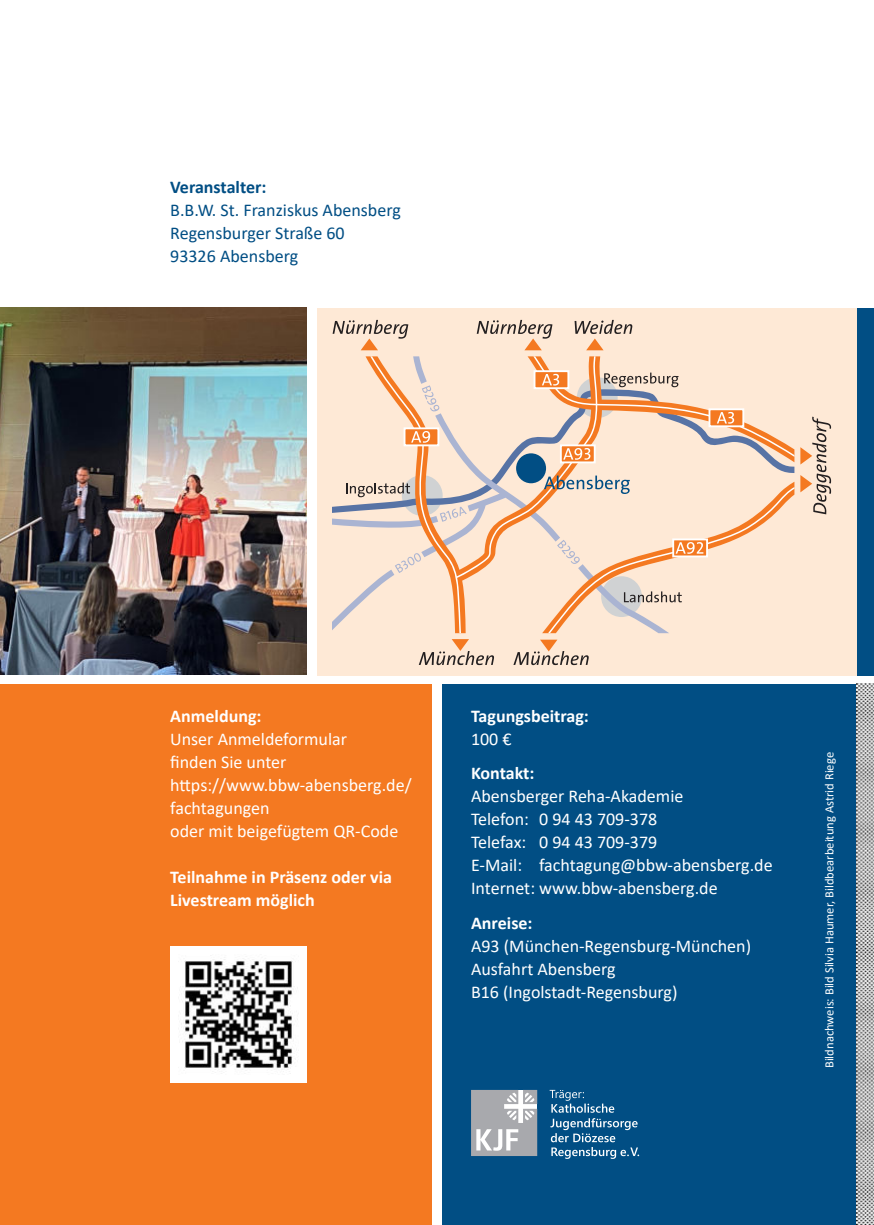
<style>
.page{position:relative;width:874px;height:1225px;background:#fff}
.page>*{position:absolute;margin:0;border:0;box-sizing:border-box;transform-origin:0 0}
.t1{font:18px/23px "Calibri";color:#fff}
.t2{font:700 18px/23px "Calibri";color:#fff}
.t3{font:18px/23px "Calibri";color:#014e84}
.t4{font:700 18px "Calibri";color:#014e84}
.t5{font:12.6px "Calibri";color:#fff}
</style>
<div class="page">
<div style="left:856px;top:308px;width:17px;height:367px;background:#014e84"></div>
<div style="left:317px;top:308px;width:539px;height:367px;background:#fee9d6"></div>
<div style="left:442px;top:684px;width:414px;height:541px;background:#014e84"></div>
<svg style="left:332px;top:497px;width:33px;height:133px"></svg>
<svg style="left:370px;top:356px;width:424px;height:277px"></svg>
<div style="left:516px;top:453px;width:29px;height:30px;background:#014e84;border-radius:50%"></div>
<svg style="left:623px;top:591px;width:58px;height:11px"></svg>
<svg style="left:604px;top:372px;width:74px;height:15px"></svg>
<svg style="left:346px;top:482px;width:64px;height:15px"></svg>
<svg style="left:543px;top:475px;width:86px;height:19px"></svg>
<div style="left:673px;top:539px;width:33px;height:17px;background:#f47921"></div>
<div style="left:672px;top:538px;width:35px;height:19px;border:2px solid #fff"></div>
<svg style="left:675px;top:542px;width:28px;height:12px"></svg>
<div style="left:560px;top:445px;width:34px;height:17px;background:#f47921"></div>
<div style="left:559px;top:444px;width:36px;height:19px;border:2px solid #fff"></div>
<svg style="left:563px;top:448px;width:27px;height:12px"></svg>
<div style="left:534px;top:371px;width:34px;height:17px;background:#f47921"></div>
<div style="left:533px;top:370px;width:36px;height:19px;border:2px solid #fff"></div>
<svg style="left:542px;top:374px;width:17px;height:11px"></svg>
<div style="left:404px;top:428px;width:34px;height:17px;background:#f47921"></div>
<div style="left:403px;top:427px;width:36px;height:19px;border:2px solid #fff"></div>
<svg style="left:411px;top:431px;width:19px;height:12px"></svg>
<svg style="left:439px;top:506px;width:27px;height:16px"></svg>
<svg style="left:421px;top:385px;width:18px;height:27px"></svg>
<svg style="left:557px;top:540px;width:23px;height:25px"></svg>
<svg style="left:394px;top:552px;width:27px;height:21px"></svg>
<div style="left:709px;top:409px;width:33px;height:17px;background:#f47921"></div>
<div style="left:708px;top:408px;width:35px;height:19px;border:2px solid #fff"></div>
<svg style="left:717px;top:412px;width:16px;height:12px"></svg>
<svg style="left:476px;top:320px;width:76px;height:30px"></svg>
<svg style="left:574px;top:320px;width:58px;height:30px"></svg>
<svg style="left:332px;top:320px;width:76px;height:30px"></svg>
<svg style="left:513px;top:639px;width:75px;height:26px"></svg>
<svg style="left:418px;top:639px;width:76px;height:26px"></svg>
<svg style="left:800px;top:416px;width:30px;height:98px"></svg>
<div style="left:0;top:684px;width:431px;height:541px;background:#f47921"></div>
<img style="left:0;top:308px;width:306px;height:366px">
<img style="left:856px;top:684px;width:17px;height:541px">
<svg style="left:550px;top:1118px;width:89px;height:41px"></svg>
<svg style="left:549px;top:1090px;width:65px;height:22px"></svg>
<svg style="left:471px;top:1090px;width:66px;height:66px;background:#b9babd"></svg>
<img style="left:170px;top:946px;width:136px;height:136px">
<p class="t4" style="left:170px;top:180px;width:98px">Veranstalter:</p>
<p class="t3" style="left:170px;top:199px;width:232px">B.B.W. St. Franziskus Abensberg<br>Regensburger Straße 60<br>93326 Abensberg</p>
<p class="t2" style="left:170px;top:705px;width:93px">Anmeldung:</p>
<p class="t1" style="left:170px;top:728px;width:243px">Unser Anmeldeformular<br>finden Sie unter https://www.bbw-abensberg.de/ fachtagungen<br>oder mit beigefügtem QR-Code</p>
<p class="t2" style="left:170px;top:866px;width:223px">Teilnahme in Präsenz oder via<br>Livestream möglich</p>
<p class="t2" style="left:471px;top:705px;width:119px">Tagungsbeitrag:</p>
<p class="t1" style="left:471px;top:728px;width:42px">100 €</p>
<p class="t2" style="left:471px;top:763px;width:65px">Kontakt:</p>
<p class="t1" style="left:471px;top:786px;width:303px">Abensberger Reha-Akademie<br>Telefon: 0 94 43 709-378<br>Telefax: 0 94 43 709-379<br>E-Mail: fachtagung@bbw-abensberg.de<br>Internet: www.bbw-abensberg.de</p>
<p class="t2" style="left:471px;top:912px;width:63px">Anreise:</p>
<p class="t1" style="left:471px;top:935px;width:281px">A93 (München-Regensburg-München)<br>Ausfahrt Abensberg<br>B16 (Ingolstadt-Regensburg)</p>
<p class="t5" style="left:824px;top:1068px;width:318px;rotate:-90deg">Bildnachweis: Bild Silvia Haumer, Bildbearbeitung Astrid Riege</p>
</div>
